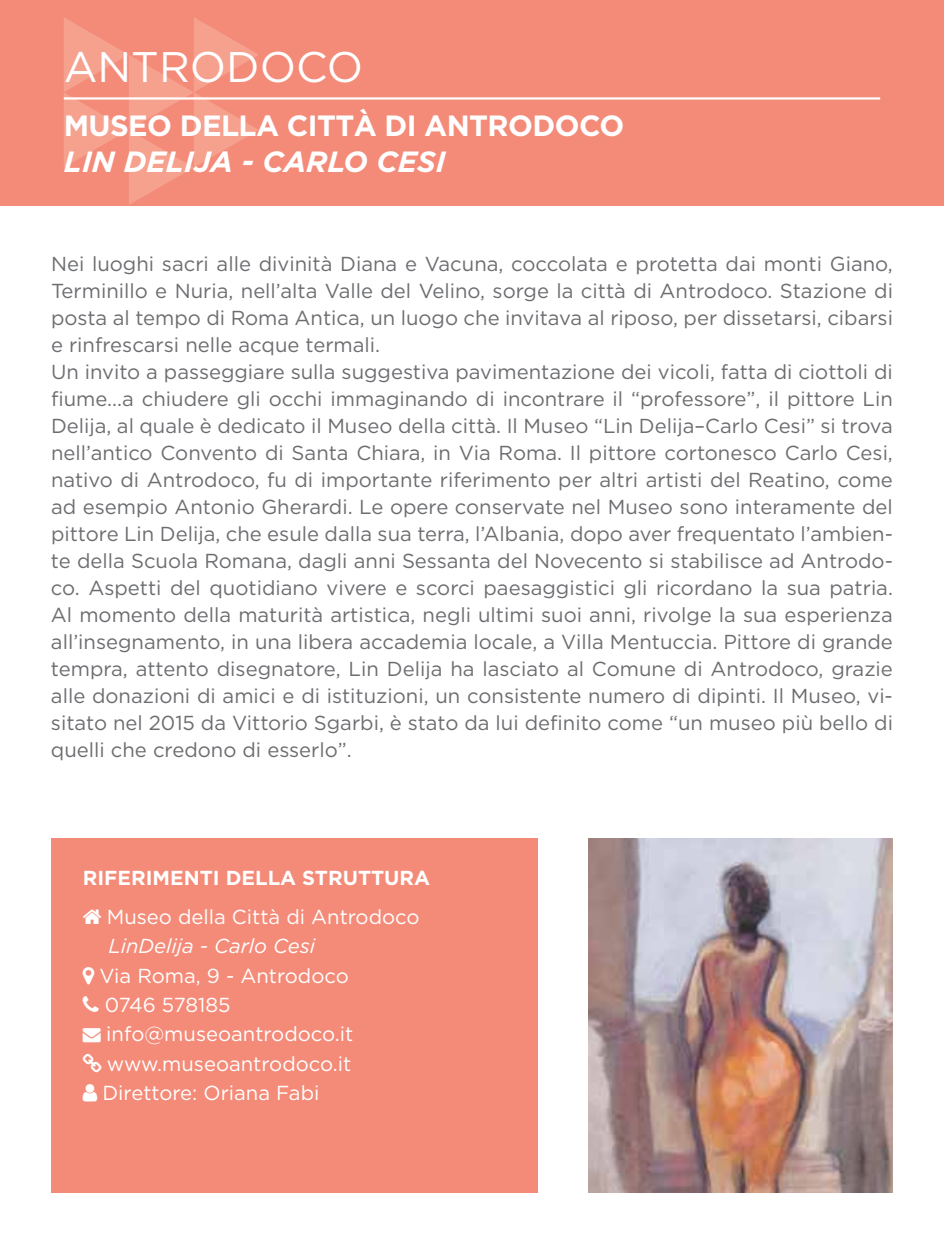
<style>
.page{position:relative;width:944px;height:1244px;background:#fff}
.page>*{position:absolute;margin:0;border:0;box-sizing:border-box;transform-origin:0 0}
.t1{font:42.75px "Gotham";color:#fff}
.t2{font:700 29.25px "Gotham";letter-spacing:-.02em;color:#fff}
.t3{font:italic 700 29.25px "Gotham";color:#fff}
.t4{font:20.25px/27px "Gotham";color:#6c6d70}
.t5{font:20.25px/29.2px "Gotham";letter-spacing:-.01em;color:#fff}
.t6{font:700 20.25px "Gotham";color:#fff}
.t7{font:italic 20.25px "Gotham";color:#fff}
</style>
<div class="page">
<img style="left:588px;top:839px;width:305px;height:354px">
<div style="left:51px;top:839px;width:486px;height:354px;background:#f48b79"></div>
<div style="left:0;top:0;width:944px;height:205px;background:#f48b79"></div>
<svg style="left:64px;top:18px;width:194px;height:187px"></svg>
<hr style="left:64px;top:97px;width:816px;height:3px;background:#fff">
<h1 class="t1" style="left:64px;top:43px;width:301px">antrodoco</h1>
<h2 class="t2" style="left:64px;top:108px;width:562px">M USEO DELLA CITTÀ DI ANTRODOCO</h2>
<h2 class="t3" style="left:64px;top:144px;width:383px">LIN DELIJA - CARLO CESI</h2>
<p class="t4" style="left:51px;top:250px;width:844px">Nei luoghi sacri alle divinità Diana e Vacuna, coccolata e protetta dai monti Giano, Terminillo e N uria, nell’alta Valle del Velino, sorge la città di Antrodoco. Stazione di posta al tempo di Roma Antica, un luogo che invitava al riposo, per dissetarsi, cibarsi e rinfrescarsi nelle acque termali.<br>U n invito a passeggiare sulla suggestiva pavimentazione dei vicoli, fatta di ciottoli di fiume...a chiudere gli occhi immaginando di incontrare il “professore”, il pittore Lin Delija, al quale è dedicato il M useo della città. I l M useo “Lin Delija–Carlo Cesi” si trova nell’antico Convento di Santa Chiara, in Via Roma. I l pittore cortonesco Carlo Cesi, nativo di Antrodoco, fu di importante riferimento per altri artisti del Reatino, come ad esempio Antonio Gherardi. Le opere conservate nel M useo sono interamente del pittore Lin Delija, che esule dalla sua terra, l’Albania, dopo aver frequentato l’ambien&shy;te della Scuola Romana, dagli anni Sessanta del Novecento si stabilisce ad Antrodo&shy;co. Aspetti del quotidiano vivere e scorci paesaggistici gli ricordano la sua patria.<br>Al momento della maturità artistica, negli ultimi suoi anni, rivolge la sua esperienza all’insegnamento, in una libera accademia locale, a Villa Mentuccia. Pittore di grande tempra, attento disegnatore, Lin Delija ha lasciato al Comune di Antrodoco, grazie alle donazioni di amici e di istituzioni, un consistente numero di dipinti. I l M useo, vi&shy;sitato nel 2015 da Vittorio Sgarbi, è stato da lui definito come “un museo più bello di quelli che credono di esserlo”.</p>
<p class="t6" style="left:83px;top:866px;width:49px">RIFERIMEN</p>
<p class="t6" style="left:200px;top:866px;width:201px">TI DELLA STRUTTURA</p>
<p class="t5" style="left:107px;top:902px;width:314px">M useo della Città di Antrodoco</p>
<p class="t7" style="left:108px;top:935px;width:208px">LinDelija - Carlo Cesi</p>
<p class="t5" style="left:100px;top:960px;width:251px">Via Roma, 9 - Antrodoco<br>0746 578185</p>
<p class="t5" style="left:102px;top:1019px;width:252px;text-align:justify;text-indent:-20px">→ info@museoantrodoco.it www.museoantrodoco.it Direttore: Oriana Fabi</p>
</div>
